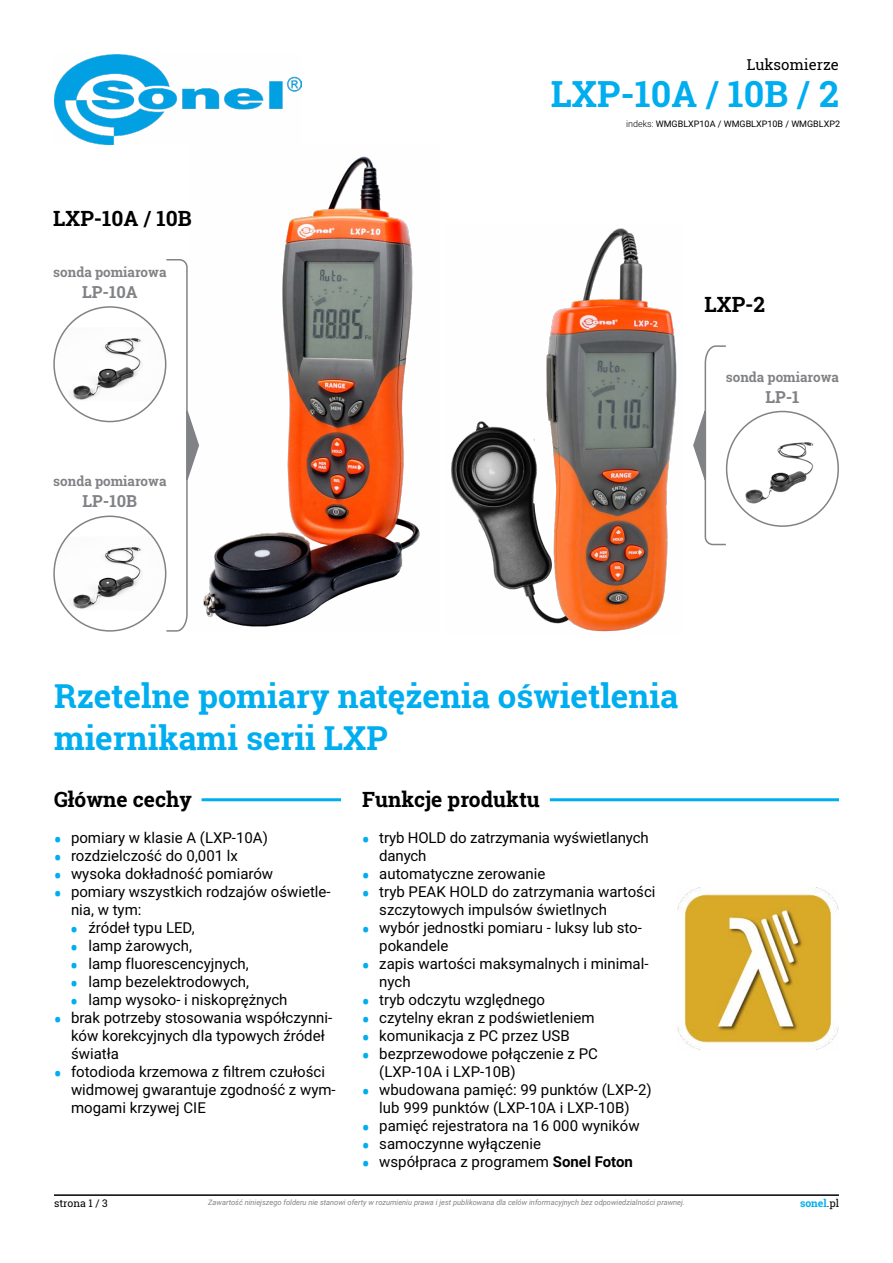
<style>
.page{position:relative;width:893px;height:1263px;background:#fff}
.page>*{position:absolute;margin:0;border:0;box-sizing:border-box;transform-origin:0 0}
.t1{font:700 36px "Roboto Slab";color:#00aeef}
.t2{font:700 33px/42px "Roboto Slab";color:#00aeef}
.t3{font:700 21px "Roboto Slab";color:#000}
.t4{font:700 16.5px "Roboto Slab";color:#808285}
.t5{font:15px/18px "Roboto";color:#000}
.t6{font:15px "Roboto Slab";color:#000}
.t7{font:700 13.5px "Roboto Slab";color:#808285}
.t8{font:10.5px "Roboto Slab";color:#000}
.t9{font:700 10.5px "Roboto Slab";color:#00aeef}
.t10{font:9px "Roboto";color:#000}
.t11{font:italic 7.5px "Roboto";color:#808285}
.s1{font-weight:300}
.s2{font-family:"Roboto Slab";font-weight:700;font-size:21px;color:#00aeef}
.s3{font-weight:700}
.s4{font-weight:400;color:#000}
</style>
<div class="page">
<hr style="left:54px;top:1194px;width:785px;height:2px;background:#000">
<img style="left:203px;top:156px;width:217px;height:471px">
<img style="left:54px;top:54px;width:247px;height:91px">
<img style="left:451px;top:228px;width:226px;height:404px">
<img style="left:54px;top:327px;width:111px;height:74px">
<div style="left:53px;top:306px;width:113px;height:116px;border:2px solid #808285;border-radius:50%"></div>
<img style="left:56px;top:537px;width:109px;height:73px">
<div style="left:53px;top:515px;width:113px;height:117px;border:2px solid #808285;border-radius:50%"></div>
<img style="left:727px;top:432px;width:111px;height:74px">
<div style="left:726px;top:411px;width:113px;height:116px;border:2px solid #808285;border-radius:50%"></div>
<svg style="left:165px;top:259px;width:34px;height:373px"></svg>
<svg style="left:693px;top:345px;width:34px;height:201px"></svg>
<img style="left:677px;top:888px;width:162px;height:161px">
<hr style="left:202px;top:798px;width:139px;height:3px;background:#00aeef">
<hr style="left:550px;top:798px;width:289px;height:3px;background:#00aeef">
<h3 class="t3" style="left:53px;top:204px;width:140px">LXP-10A / 10B</h3>
<p class="t7" style="left:53px;top:263px;width:115px">sonda pomiarowa</p>
<p class="t4" style="left:82px;top:281px;width:57px">LP-10A</p>
<p class="t7" style="left:53px;top:472px;width:115px">sonda pomiarowa</p>
<p class="t4" style="left:83px;top:490px;width:56px">LP-10B</p>
<p class="t6" style="left:747px;top:54px;width:94px">Luksomierze</p>
<h1 class="t1" style="left:551px;top:69px;width:290px">LXP-10A / 10B / 2</h1>
<p class="t10" style="left:626px;top:117px;width:215px"><span class="s1">indeks:</span> WMGBLXP10A / WMGBLXP10B / WMGBLXP2</p>
<h3 class="t3" style="left:705px;top:290px;width:62px">LXP-2</h3>
<p class="t7" style="left:726px;top:367px;width:115px">sonda pomiarowa</p>
<p class="t4" style="left:765px;top:385px;width:36px">LP-1</p>
<h2 class="t2" style="left:54px;top:675px;width:626px">Rzetelne pomiary natężenia oświetlenia miernikami serii LXP</h2>
<h3 class="t3" style="left:54px;top:785px;width:139px">Główne cechy</h3>
<p class="t5" style="left:54px;top:828px;width:215px"><span class="s2">•</span> pomiary w klasie A (LXP-10A)</p>
<p class="t5" style="left:54px;top:846px;width:186px"><span class="s2">•</span> rozdzielczość do 0,001 lx</p>
<p class="t5" style="left:54px;top:864px;width:221px"><span class="s2">•</span> wysoka dokładność pomiarów</p>
<p class="t5" style="left:71px;top:882px;width:261px;text-indent:-17px"><span class="s2">•</span> pomiary wszystkich rodzajów oświetle&shy;nia, w tym:</p>
<p class="t5" style="left:70px;top:918px;width:126px"><span class="s2">•</span> źródeł typu LED,</p>
<p class="t5" style="left:70px;top:936px;width:123px"><span class="s2">•</span> lamp żarowych,</p>
<p class="t5" style="left:70px;top:954px;width:180px"><span class="s2">•</span> lamp fluorescencyjnych,</p>
<p class="t5" style="left:70px;top:972px;width:180px"><span class="s2">•</span> lamp bezelektrodowych,</p>
<p class="t5" style="left:70px;top:990px;width:219px"><span class="s2">•</span> lamp wysoko- i niskoprężnych</p>
<p class="t5" style="left:71px;top:1008px;width:263px;text-indent:-17px"><span class="s2">•</span> brak potrzeby stosowania współczynni&shy;ków korekcyjnych dla typowych źródeł światła</p>
<p class="t5" style="left:71px;top:1062px;width:266px;text-indent:-17px"><span class="s2">•</span> fotodioda krzemowa z filtrem czułości widmowej gwarantuje zgodność z wym&shy;mogami krzywej CIE</p>
<h3 class="t3" style="left:362px;top:785px;width:179px">Funkcje produktu</h3>
<p class="t5" style="left:379px;top:828px;width:271px;text-indent:-17px"><span class="s2">•</span> tryb HOLD do zatrzymania wyświetlanych danych</p>
<p class="t5" style="left:362px;top:864px;width:185px"><span class="s2">•</span> automatyczne zerowanie</p>
<p class="t5" style="left:379px;top:882px;width:278px;text-indent:-17px"><span class="s2">•</span> tryb PEAK HOLD do zatrzymania wartości szczytowych impulsów świetlnych</p>
<p class="t5" style="left:379px;top:918px;width:264px;text-indent:-17px"><span class="s2">•</span> wybór jednostki pomiaru - luksy lub sto&shy;pokandele</p>
<p class="t5" style="left:379px;top:954px;width:271px;text-indent:-17px"><span class="s2">•</span> zapis wartości maksymalnych i minimal&shy;nych</p>
<p class="t5" style="left:362px;top:990px;width:184px"><span class="s2">•</span> tryb odczytu względnego</p>
<p class="t5" style="left:362px;top:1008px;width:234px"><span class="s2">•</span> czytelny ekran z podświetleniem</p>
<p class="t5" style="left:362px;top:1026px;width:209px"><span class="s2">•</span> komunikacja z PC przez USB</p>
<p class="t5" style="left:379px;top:1044px;width:220px;text-indent:-17px"><span class="s2">•</span> bezprzewodowe połączenie z PC (LXP-10A i LXP-10B)</p>
<p class="t5" style="left:362px;top:1080px;width:291px;text-align:center"><span class="s2">•</span> wbudowana pamięć: 99 punktów (LXP-2) lub 999 punktów (LXP-10A i LXP-10B)</p>
<p class="t5" style="left:362px;top:1116px;width:279px"><span class="s2">•</span> pamięć rejestratora na 16 000 wyników</p>
<p class="t5" style="left:362px;top:1134px;width:180px"><span class="s2">•</span> samoczynne wyłączenie</p>
<p class="t5" style="left:362px;top:1152px;width:272px"><span class="s2">•</span> współpraca z programem <span class="s3">Sonel Foton</span></p>
<p class="t8" style="left:54px;top:1196px;width:55px">strona 1 / 3</p>
<p class="t11" style="left:208px;top:1197px;width:478px">Zawartość niniejszego folderu nie stanowi oferty w rozumieniu prawa i jest publikowana dla celów informacyjnych bez odpowiedzialności prawnej.</p>
<p class="t9" style="left:800px;top:1196px;width:40px">sonel<span class="s4">.pl</span></p>
</div>
